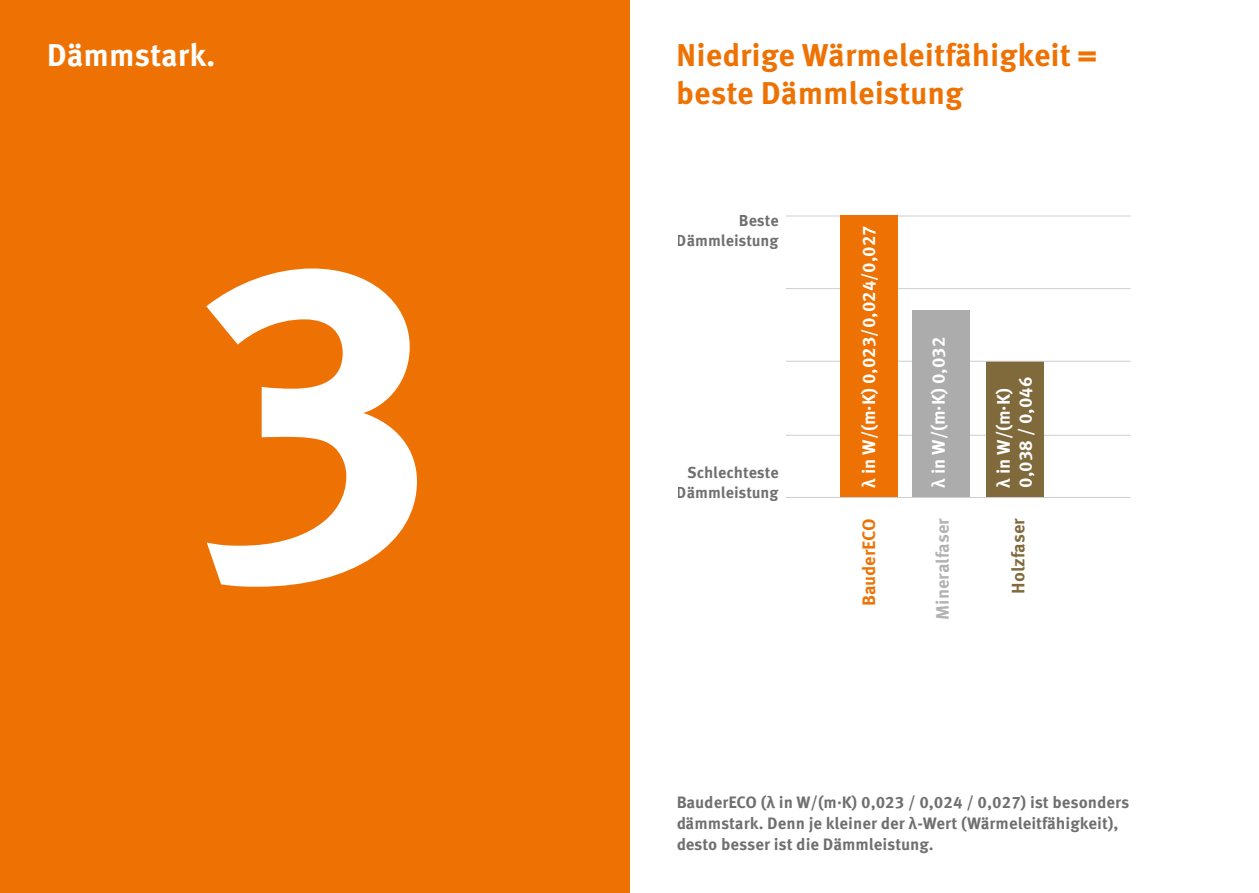
<style>
.page{position:relative;width:1259px;height:893px;background:#fff}
.page>*{position:absolute;margin:0;border:0;box-sizing:border-box;transform-origin:0 0}
.t1{font:700 450px "Meta Correspondence Pro";color:#fff}
.t2{font:700 31.5px/37.8px "Meta Correspondence Pro";color:#ee7203}
.t3{font:700 31.5px "Meta Correspondence Pro";color:#fff}
.t4{font:700 18.15px "Meta Correspondence Pro";color:#fff}
.t5{font:700 18px "Meta Correspondence Pro";color:#b3b2b2}
.t6{font:700 18px "Meta Correspondence Pro";color:#ee7203}
.t7{font:700 18px "Meta Correspondence Pro";color:#806a3b}
.t8{font:700 16.5px/21px "Meta Correspondence Pro";color:#706f6f}
.t9{font:700 15.9px/20.1px "Meta Correspondence Pro";letter-spacing:-.005em;color:#706f6f;text-align:right}
</style>
<div class="page">
<div style="left:0;top:0;width:629px;height:893px;background:#ee7203"></div>
<hr style="left:786px;top:435px;width:344px;height:1px;background:#cecece">
<div style="left:986px;top:361px;width:57px;height:136px;background:#806a3b"></div>
<hr style="left:786px;top:497px;width:344px;height:1px;background:#cecece">
<hr style="left:786px;top:215px;width:344px;height:1px;background:#cecece">
<hr style="left:786px;top:361px;width:344px;height:1px;background:#cecece">
<hr style="left:786px;top:288px;width:344px;height:1px;background:#cecece">
<div style="left:840px;top:215px;width:57px;height:282px;background:#ee7203"></div>
<div style="left:912px;top:310px;width:57px;height:187px;background:#acacac"></div>
<h2 class="t3" style="left:47px;top:31px;width:170px">Dämmstark.</h2>
<h2 class="t2" style="left:676px;top:34px;width:421px">Niedrige Wärmeleitfähigkeit = beste Dämmleistung</h2>
<h1 class="t1" style="left:184px;top:65px;width:263px">3</h1>
<p class="t9" style="left:677px;top:209px;width:103px">Beste<br>Dämmleistung</p>
<p class="t9" style="left:677px;top:461px;width:103px">Schlechteste<br>Dämmleistung</p>
<p class="t4" style="left:855px;top:488px;width:264px;rotate:-90deg">λ in W/(m.K) 0,023/0,024/0,027</p>
<p class="t4" style="left:924px;top:488px;width:153px;rotate:-90deg">λ in W/(m.K) 0,032</p>
<p class="t4" style="left:1011px;top:488px;width:113px;rotate:-90deg">0,038 / 0,046</p>
<p class="t4" style="left:989px;top:488px;width:101px;rotate:-90deg">λ in W/(m.K)</p>
<p class="t6" style="left:855px;top:606px;width:90px;rotate:-90deg">BauderECO</p>
<p class="t7" style="left:1004px;top:594px;width:77px;rotate:-90deg">Holzfaser</p>
<p class="t5" style="left:928px;top:620px;width:103px;rotate:-90deg">Mineralfaser</p>
<p class="t8" style="left:676px;top:791px;width:454px">BauderECO (λ in W/(m.K) 0,023 / 0,024 / 0,027) ist besonders dämmstark. Denn je kleiner der λ-Wert (Wärmeleitfähigkeit), desto besser ist die Dämmleistung.</p>
</div>
